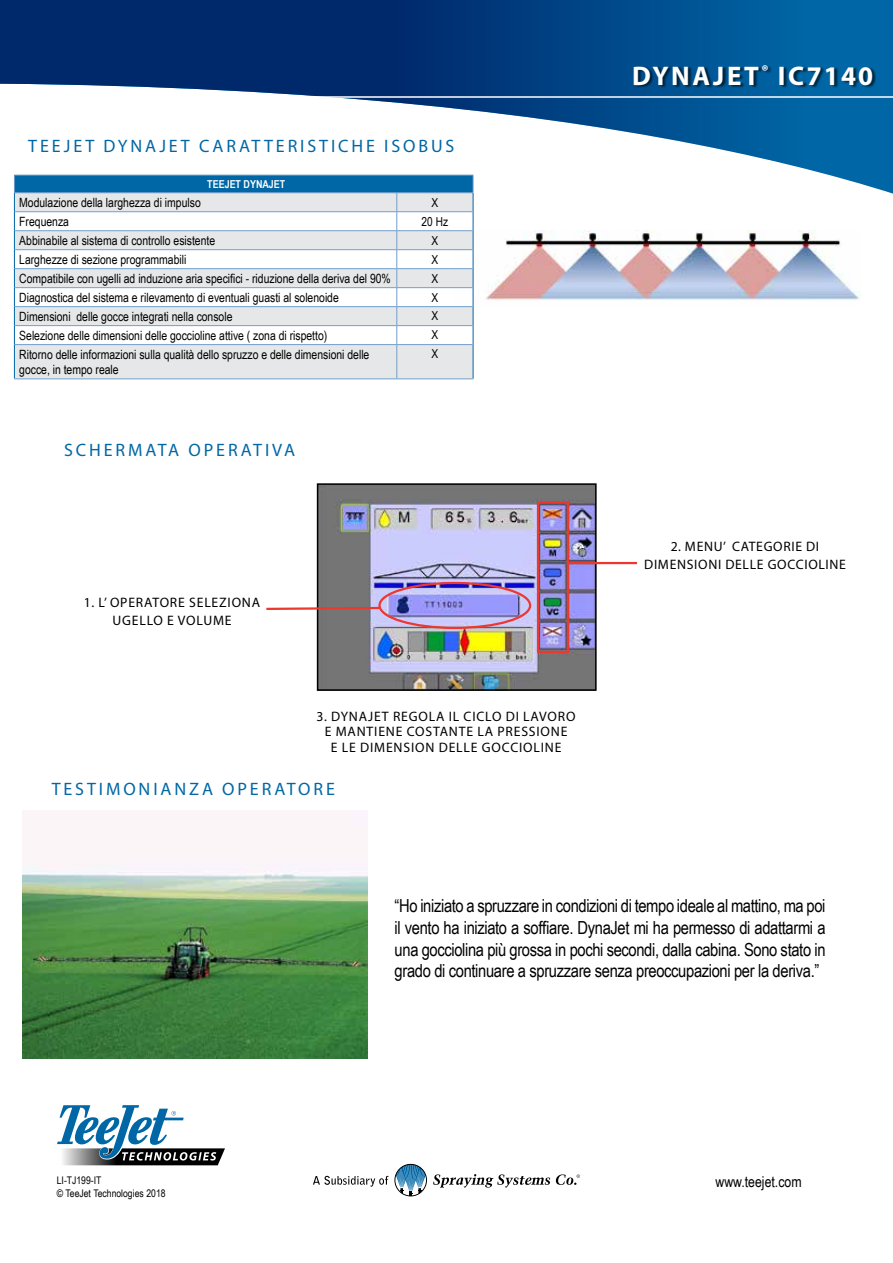
<style>
.page{position:relative;width:893px;height:1263px;background:#fff}
.page>*{position:absolute;margin:0;border:0;box-sizing:border-box;transform-origin:0 0}
.t1{font:700 27px "Myriad Pro";letter-spacing:.09em;color:#fff}
.t2{font:18px/21.6px "Arial Narrow";letter-spacing:-.02em;color:#000;text-align:justify}
.t3{font:18px "Myriad Pro";letter-spacing:.16em;color:#0067a6}
.t4{font:15px "Arial Narrow";color:#000}
.t5{font:13.65px/18px "Myriad Pro";letter-spacing:.06em;color:#000;text-align:center}
.t6{font:12.75px/15.3px "Arial Narrow";color:#000}
.t7{font:12.3px "Arial Narrow";color:#000}
.t8{font:700 10.95px "Arial Narrow";color:#fff}
.t9{font:10.5px/12.6px "Arial Narrow";color:#000}
</style>
<div class="page">
<svg style="left:0;top:0;width:893px;height:265px"></svg>
<svg style="left:394px;top:1164px;width:33px;height:32px"></svg>
<svg style="left:433px;top:1174px;width:117px;height:14px"></svg>
<svg style="left:556px;top:1174px;width:24px;height:11px"></svg>
<svg style="left:313px;top:1176px;width:75px;height:10px"></svg>
<svg style="left:57px;top:1105px;width:168px;height:60px"></svg>
<hr style="left:35px;top:96px;width:858px;height:2px;background:#fff">
<div style="left:634px;top:66px;width:242px;height:22px;background:#000;opacity:.6"></div>
<img style="left:22px;top:811px;width:346px;height:248px">
<img style="left:474px;top:230px;width:387px;height:70px">
<div style="left:14px;top:175px;width:459px;height:18px;background:#0067a6"></div>
<svg style="left:15px;top:193px;width:458px;height:186px;fill:#e6e7e8"></svg>
<hr style="left:14px;top:192px;width:383px;height:1px;background:#729fcb">
<hr style="left:397px;top:192px;width:76px;height:1px;background:#729fcb">
<hr style="left:14px;top:175px;width:383px;height:1px;background:#729fcb">
<hr style="left:397px;top:175px;width:76px;height:1px;background:#729fcb">
<svg style="left:14px;top:175px;width:1px;height:170px"></svg>
<svg style="left:473px;top:175px;width:1px;height:170px"></svg>
<hr style="left:14px;top:345px;width:1px;height:34px;background:#0067a6">
<hr style="left:473px;top:345px;width:1px;height:34px;background:#0067a6">
<hr style="left:15px;top:211px;width:382px;height:1px;background:#729fcb">
<hr style="left:397px;top:211px;width:76px;height:1px;background:#729fcb">
<hr style="left:15px;top:230px;width:382px;height:1px;background:#729fcb">
<hr style="left:397px;top:230px;width:76px;height:1px;background:#729fcb">
<hr style="left:15px;top:249px;width:382px;height:1px;background:#729fcb">
<hr style="left:397px;top:249px;width:76px;height:1px;background:#729fcb">
<hr style="left:15px;top:268px;width:382px;height:1px;background:#729fcb">
<hr style="left:397px;top:268px;width:76px;height:1px;background:#729fcb">
<hr style="left:15px;top:287px;width:382px;height:1px;background:#729fcb">
<hr style="left:397px;top:287px;width:76px;height:1px;background:#729fcb">
<hr style="left:15px;top:306px;width:382px;height:1px;background:#729fcb">
<hr style="left:397px;top:306px;width:76px;height:1px;background:#729fcb">
<hr style="left:15px;top:325px;width:382px;height:1px;background:#729fcb">
<hr style="left:397px;top:325px;width:76px;height:1px;background:#729fcb">
<svg style="left:396px;top:193px;width:1px;height:151px"></svg>
<hr style="left:15px;top:344px;width:382px;height:1px;background:#729fcb">
<hr style="left:397px;top:344px;width:76px;height:1px;background:#729fcb">
<hr style="left:396px;top:345px;width:1px;height:34px;background:#729fcb">
<hr style="left:14px;top:379px;width:383px;height:1px;background:#729fcb">
<hr style="left:397px;top:379px;width:76px;height:1px;background:#729fcb">
<img style="left:320px;top:486px;width:274px;height:202px">
<div style="left:317px;top:483px;width:280px;height:208px;border:2px solid #000"></div>
<svg style="left:266px;top:606px;width:114px;height:5px"></svg>
<div style="left:378px;top:582px;width:153px;height:47px;border:2px solid #ec382f;border-radius:50%"></div>
<div style="left:537px;top:501px;width:32px;height:152px;border:2px solid #ec382f"></div>
<hr style="left:569px;top:562px;width:68px;height:2px;background:#ec382f">
<h2 class="t3" style="left:28px;top:135px;width:428px">TEEJET DYNAJET CARATTERISTICHE ISOBUS</h2>
<p class="t8" style="left:207px;top:176px;width:80px">TEEJET DYNAJET</p>
<p class="t6" style="left:19px;top:194px;width:183px">Modulazione della larghezza di impulso</p>
<p class="t7" style="left:432px;top:193px;width:8px">X</p>
<p class="t6" style="left:19px;top:213px;width:51px">Frequenza</p>
<p class="t7" style="left:422px;top:212px;width:28px">20 Hz</p>
<p class="t6" style="left:19px;top:232px;width:197px">Abbinabile al sistema di controllo esistente</p>
<p class="t7" style="left:432px;top:231px;width:8px">X</p>
<p class="t6" style="left:19px;top:251px;width:169px">Larghezze di sezione programmabili</p>
<p class="t7" style="left:432px;top:250px;width:8px">X</p>
<p class="t6" style="left:19px;top:270px;width:373px">Compatibile con ugelli ad induzione aria specifici - riduzione della deriva del 90%</p>
<p class="t7" style="left:432px;top:269px;width:8px">X</p>
<p class="t6" style="left:19px;top:289px;width:321px">Diagnostica del sistema e rilevamento di eventuali guasti al solenoide</p>
<p class="t7" style="left:432px;top:288px;width:8px">X</p>
<p class="t6" style="left:19px;top:308px;width:215px">Dimensioni delle gocce integrati nella console</p>
<p class="t7" style="left:432px;top:307px;width:8px">X</p>
<p class="t6" style="left:19px;top:327px;width:309px">Selezione delle dimensioni delle goccioline attive ( zona di rispetto)</p>
<p class="t7" style="left:432px;top:326px;width:8px">X</p>
<p class="t6" style="left:19px;top:346px;width:352px">Ritorno delle informazioni sulla qualità dello spruzzo e delle dimensioni delle gocce, in tempo reale</p>
<p class="t7" style="left:432px;top:345px;width:8px">X</p>
<h2 class="t3" style="left:64px;top:439px;width:232px">SCHERMATA OPERATIVA</h2>
<p class="t5" style="left:84px;top:593px;width:178px">1. L’ OPERATORE SELEZIONA<br>UGELLO E VOLUME</p>
<p class="t5" style="left:317px;top:708px;width:260px;line-height:15.8px">3. DYNAJET REGOLA IL CICLO DI LAVORO<br>E MANTIENE COSTANTE LA PRESSIONE<br>E LE DIMENSION DELLE GOCCIOLINE</p>
<h2 class="t3" style="left:52px;top:778px;width:285px">TESTIMONIANZA OPERATORE</h2>
<h1 class="t1" style="left:632px;top:58px;width:243px">DYNAJET<sup>®</sup> IC7140</h1>
<p class="t5" style="left:644px;top:537px;width:203px">2. MENU’ CATEGORIE DI<br>DIMENSIONI DELLE GOCCIOLINE</p>
<p class="t2" style="left:395px;top:894px;width:432px">“Ho iniziato a spruzzare in condizioni di tempo ideale al mattino, ma poi il vento ha iniziato a soffiare. DynaJet mi ha permesso di adattarmi a una gocciolina più grossa in pochi secondi, dalla cabina. Sono stato in grado di continuare a spruzzare senza preoccupazioni per la deriva.”</p>
<p class="t9" style="left:57px;top:1174px;width:110px">LI-TJ199-IT<br>© TeeJet Technologies 2018</p>
<p class="t4" style="left:715px;top:1170px;width:88px">www.teejet.com</p>
</div>
